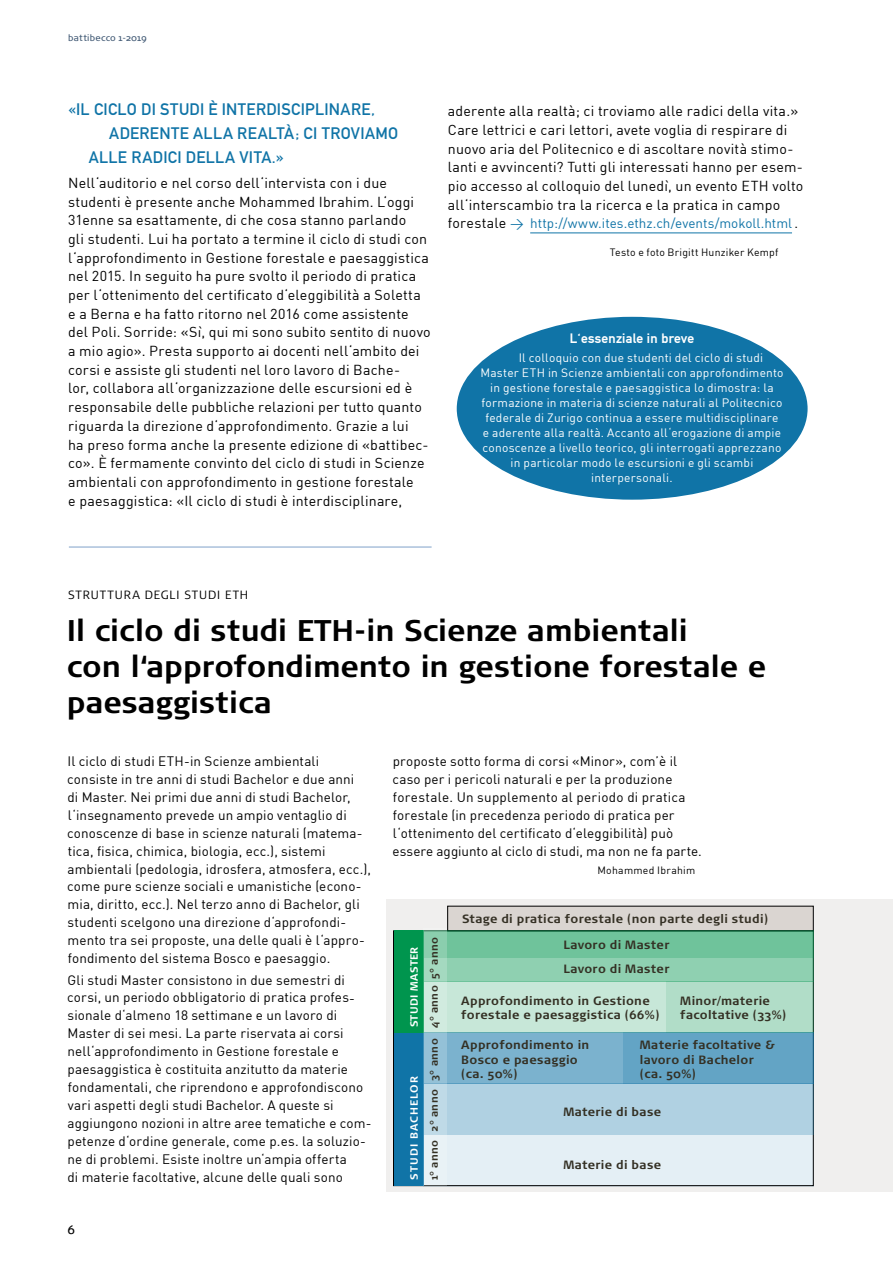
<style>
.page{position:relative;width:893px;height:1263px;background:#fff}
.page>*{position:absolute;margin:0;border:0;box-sizing:border-box;transform-origin:0 0}
.t1{font:700 29.85px/35.8px "Signa Normal";color:#000}
.t2{font:16.5px "DIN Mittelschrift";letter-spacing:.02em;color:#1074a7}
.t3{font:14.25px/18.8px "DIN";letter-spacing:.015em;color:#000}
.t4{font:13.5px/18px "DIN";letter-spacing:.01em;color:#000}
.t5{font:13.5px "DIN";color:#1074a7}
.t6{font:700 13.5px "DIN Mittelschrift";letter-spacing:.02em;color:#fff}
.t7{font:12px "DIN";letter-spacing:.02em;color:#fff}
.t8{font:700 12px/14.1px "Signa Normal";letter-spacing:.025em;color:#343024}
.t9{font:300 12px "Signa Normal";letter-spacing:.075em;color:#000}
.t10{font:12px "Signa Normal";color:#000}
.t11{font:10.5px "DIN";letter-spacing:.02em;color:#000}
.t12{font:700 10.5px "Signa Normal";letter-spacing:.03em;color:#343024}
.t13{font:700 10.5px "Signa Normal";letter-spacing:.085em;color:#fff}
.t14{font:700 10.5px "Signa Normal";letter-spacing:.03em;color:#fff}
.t15{font:9px "Signa Normal";letter-spacing:.025em;color:#425a75}
.s1{font-size:14.25px;color:#000}
.s2{color:#000}
</style>
<div class="page">
<div style="left:386px;top:899px;width:506px;height:293px;background:#f0efee"></div>
<div style="left:457px;top:317px;width:351px;height:183px;background:#1074a7;border-radius:50%"></div>
<hr style="left:530px;top:233px;width:262px;height:1px;background:#1074a7">
<hr style="left:69px;top:546px;width:363px;height:2px;background:#95b1d2">
<div style="left:423px;top:1135px;width:390px;height:51px;background:#e4eff5"></div>
<div style="left:448px;top:906px;width:365px;height:25px;background:#dad5d1"></div>
<div style="left:423px;top:931px;width:390px;height:51px;background:#8fd0b1"></div>
<div style="left:423px;top:931px;width:390px;height:26px;background:#6fc39b"></div>
<div style="left:423px;top:1084px;width:390px;height:51px;background:#b0d1e2"></div>
<div style="left:423px;top:1033px;width:390px;height:51px;background:#7bb2ce"></div>
<div style="left:623px;top:1032px;width:190px;height:51px;background:#63a4c5"></div>
<div style="left:423px;top:982px;width:390px;height:51px;background:#c7e7d8"></div>
<div style="left:666px;top:981px;width:147px;height:51px;background:#b1ddc8"></div>
<div style="left:394px;top:1033px;width:29px;height:153px;background:#1074a7"></div>
<div style="left:394px;top:931px;width:29px;height:102px;background:#00954e"></div>
<svg style="left:423px;top:930px;width:24px;height:256px"></svg>
<p class="t15" style="left:68px;top:33px;width:80px">battibecco 1-2019</p>
<p class="t2" style="left:68px;top:100px;width:308px">«IL CICLO DI STUDI È INTERDISCIPLINARE,</p>
<p class="t2" style="left:109px;top:123px;width:291px">ADERENTE ALLA REALTÀ; CI TROVIAMO</p>
<p class="t2" style="left:89px;top:147px;width:197px">ALLE RADICI DELLA VITA.»</p>
<p class="t3" style="left:68px;top:173px;width:364px">Nell‘auditorio e nel corso dell‘intervista con i due studenti è presente anche Mohammed Ibrahim. L‘oggi 31enne sa esattamente, di che cosa stanno parlando<br>gli studenti. Lui ha portato a termine il ciclo di studi con l‘approfondimento in Gestione forestale e paesaggistica nel 2015. In seguito ha pure svolto il periodo di pratica per l‘ottenimento del certificato d‘eleggibilità a Soletta e a Berna e ha fatto ritorno nel 2016 come assistente del Poli. Sorride: «Sì, qui mi sono subito sentito di nuovo a mio agio». Presta supporto ai docenti nell‘ambito dei corsi e assiste gli studenti nel loro lavoro di Bache-<br>lor, collabora all‘organizzazione delle escursioni ed è responsabile delle pubbliche relazioni per tutto quanto riguarda la direzione d‘approfondimento. Grazie a lui<br>ha preso forma anche la presente edizione di «battibec&shy;co». È fermamente convinto del ciclo di studi in Scienze ambientali con approfondimento in gestione forestale<br>e paesaggistica: «Il ciclo di studi è interdisciplinare,</p>
<p class="t3" style="left:448px;top:102px;width:357px">aderente alla realtà; ci troviamo alle radici della vita.» Care lettrici e cari lettori, avete voglia di respirare di nuovo aria del Politecnico e di ascoltare novità stimo&shy;lanti e avvincenti? Tutti gli interessati hanno per esem&shy;pio accesso al colloquio del lunedì, un evento ETH volto all‘interscambio tra la ricerca e la pratica in campo</p>
<p class="t5" style="left:448px;top:215px;width:352px"><span class="s1">forestale</span> &gt; http://www.ites.ethz.ch/events/mokoll.html <span class="s2">.</span></p>
<p class="t11" style="left:610px;top:245px;width:170px">Testo e foto Brigitt Hunziker Kempf</p>
<p class="t6" style="left:570px;top:330px;width:126px">L‘essenziale in breve</p>
<p class="t7" style="left:519px;top:350px;width:246px">Il colloquio con due studenti del ciclo di studi</p>
<p class="t7" style="left:480px;top:365px;width:305px">Master ETH in Scienze ambientali con approfondimento</p>
<p class="t7" style="left:490px;top:380px;width:285px">in gestione forestale e paesaggistica lo dimostra: la</p>
<p class="t7" style="left:482px;top:395px;width:302px">formazione in materia di scienze naturali al Politecnico</p>
<p class="t7" style="left:485px;top:410px;width:295px">federale di Zurigo continua a essere multidisciplinare</p>
<p class="t7" style="left:483px;top:425px;width:300px">e aderente alla realtà. Accanto all‘erogazione di ampie</p>
<p class="t7" style="left:483px;top:440px;width:300px">conoscenze a livello teorico, gli interrogati apprezzano</p>
<p class="t7" style="left:511px;top:455px;width:244px">in particolar modo le escursioni e gli scambi</p>
<p class="t7" style="left:591px;top:470px;width:83px">interpersonali.</p>
<p class="t9" style="left:68px;top:588px;width:182px">STRUTTURA DEGLI STUDI ETH</p>
<h1 class="t1" style="left:67px;top:613px;width:701px">Il ciclo di studi ETH-in Scienze ambientali<br>con l‘approfondimento in gestione forestale e paesaggistica</h1>
<p class="t4" style="left:67px;top:752px;width:305px">Il ciclo di studi ETH-in Scienze ambientali consiste in tre anni di studi Bachelor e due anni<br>di Master. Nei primi due anni di studi Bachelor, l‘insegnamento prevede un ampio ventaglio di conoscenze di base in scienze naturali (matema&shy;tica, fisica, chimica, biologia, ecc.), sistemi ambientali (pedologia, idrosfera, atmosfera, ecc.), come pure scienze sociali e umanistiche (econo&shy;mia, diritto, ecc.). Nel terzo anno di Bachelor, gli studenti scelgono una direzione d‘approfondi&shy;mento tra sei proposte, una delle quali è l‘appro&shy;fondimento del sistema Bosco e paesaggio.</p>
<p class="t4" style="left:67px;top:970px;width:306px">Gli studi Master consistono in due semestri di corsi, un periodo obbligatorio di pratica profes&shy;sionale d‘almeno 18 settimane e un lavoro di Master di sei mesi. La parte riservata ai corsi nell‘approfondimento in Gestione forestale e paesaggistica è costituita anzitutto da materie fondamentali, che riprendono e approfondiscono vari aspetti degli studi Bachelor. A queste si aggiungono nozioni in altre aree tematiche e com&shy;petenze d‘ordine generale, come p.es. la soluzio&shy;ne di problemi. Esiste inoltre un‘ampia offerta<br>di materie facoltative, alcune delle quali sono</p>
<p class="t4" style="left:392px;top:752px;width:311px">proposte sotto forma di corsi «Minor», com’è il caso per i pericoli naturali e per la produzione forestale. Un supplemento al periodo di pratica forestale (in precedenza periodo di pratica per l‘ottenimento del certificato d‘eleggibilità) può essere aggiunto al ciclo di studi, ma non ne fa parte.</p>
<p class="t11" style="left:597px;top:863px;width:99px">Mohammed Ibrahim</p>
<p class="t8" style="left:462px;top:912px;width:308px">Stage di pratica forestale (non parte degli studi)</p>
<p class="t12" style="left:428px;top:1180px;width:245px;rotate:-90deg">1° anno 2° anno 3° anno 4° anno 5° anno</p>
<p class="t8" style="left:563px;top:937px;width:108px">Lavoro di Master</p>
<p class="t14" style="left:408px;top:1027px;width:83px;rotate:-90deg">STUDI MASTER</p>
<p class="t8" style="left:563px;top:962px;width:108px">Lavoro di Master</p>
<p class="t8" style="left:680px;top:994px;width:108px">Minor/materie facoltative (33%)</p>
<p class="t8" style="left:461px;top:994px;width:200px">Approfondimento in Gestione forestale e paesaggistica (66%)</p>
<p class="t8" style="left:461px;top:1038px;width:129px">Approfondimento in<br>Bosco e paesaggio (ca. 50%)</p>
<p class="t8" style="left:640px;top:1038px;width:137px">Materie facoltative &amp; lavoro di Bachelor (ca. 50%)</p>
<p class="t13" style="left:408px;top:1179px;width:105px;rotate:-90deg">STUDI BACHELOR</p>
<p class="t8" style="left:563px;top:1104px;width:99px">Materie di base</p>
<p class="t8" style="left:563px;top:1158px;width:99px">Materie di base</p>
<p class="t10" style="left:68px;top:1223px;width:9px">6</p>
</div>
